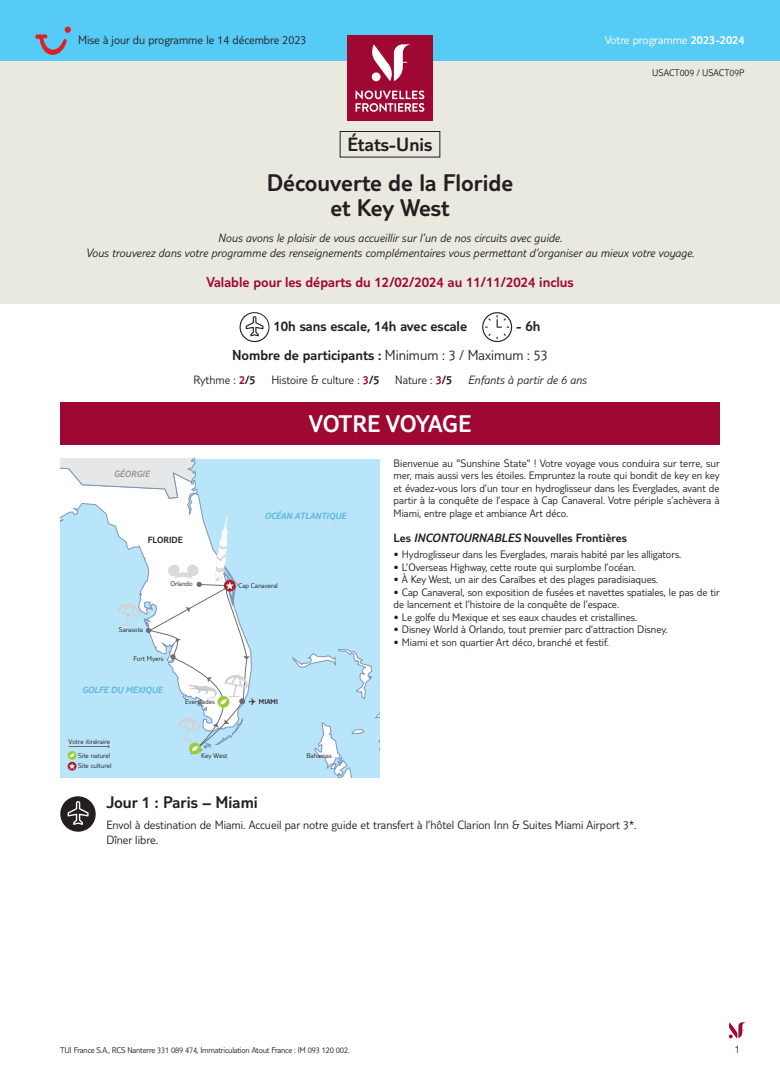
<style>
.page{position:relative;width:780px;height:1088px;background:#fff}
.page>*{position:absolute;margin:0;border:0;box-sizing:border-box;transform-origin:0 0}
.t1{font:300 25px/25px "TUI Type";color:#231f20;text-align:center}
.t2{font:300 25px "TUI Type";letter-spacing:-.015em;color:#fff}
.t3{font:300 20px "TUI Type";color:#231f20}
.t4{font:300 17.5px "TUI Type";color:#231f20}
.t5{font:300 15px/28.6px "TUI Type";color:#231f20}
.t6{font:300 15px "TUI Type";color:#9e0832}
.t7{font:italic 300 12.5px/15px "TUI Type";color:#231f20;text-align:center}
.t8{font:300 12.5px/15px "TUI Type";color:#231f20}
.t9{font:300 12.5px "TUI Type";color:#231f20}
.t10{font:300 12.5px "TUI Type";color:#fff}
.t11{font:300 11.25px/12.5px "TUI Type";color:#231f20;text-align:justify}
.t12{font:300 10px "TUI Type";color:#231f20}
.t13{font:italic 300 9.38px "TUI Type";color:#59b6d5}
.t14{font:300 9.38px "TUI Type";color:#231f20}
.t15{font:italic 300 9.38px "TUI Type";color:#929595}
.t16{font:300 8.75px "TUI Type";letter-spacing:-.02em;color:#231f20}
.t17{font:300 7.25px/14.2px "TUI Type";color:#231f20;text-align:right}
.t18{font:300 7.25px "TUI Type";color:#231f20}
.s1{font-style:inherit}
.s2{color:#9e0832}
.s3{font-style:italic}
</style>
<div class="page">
<svg style="left:728px;top:1022px;width:18px;height:16px"></svg>
<div style="left:0;top:0;width:780px;height:303px;background:#e9e9e0"></div>
<div style="left:0;top:0;width:780px;height:60px;background:#56cbf5"></div>
<div style="left:347px;top:35px;width:85px;height:85px;background:#9e0832"></div>
<svg style="left:355px;top:90px;width:69px;height:22px"></svg>
<svg style="left:371px;top:44px;width:40px;height:37px"></svg>
<svg style="left:239px;top:312px;width:31px;height:30px"></svg>
<svg style="left:482px;top:312px;width:30px;height:30px"></svg>
<div style="left:340px;top:131px;width:100px;height:26px;border:1px solid #231f20"></div>
<div style="left:60px;top:402px;width:659px;height:43px;background:#9e0832"></div>
<div style="left:60px;top:459px;width:319px;height:319px;background:#b9e5fa"></div>
<svg style="left:60px;top:500px;width:191px;height:180px"></svg>
<svg style="left:60px;top:519px;width:3px;height:8px"></svg>
<svg style="left:292px;top:649px;width:87px;height:129px"></svg>
<svg style="left:60px;top:459px;width:140px;height:41px;background:#e7eaee"></svg>
<hr style="left:68px;top:746px;width:40px;height:1px;background:#6c6d70">
<div style="left:68px;top:751px;width:8px;height:9px;background:#9ccb3b;border-radius:50%"></div>
<div style="left:68px;top:762px;width:8px;height:8px;background:#af1d31;border-radius:50%"></div>
<svg style="left:69px;top:753px;width:6px;height:16px"></svg>
<svg style="left:117px;top:603px;width:23px;height:23px"></svg>
<svg style="left:146px;top:515px;width:104px;height:239px"></svg>
<svg style="left:60px;top:796px;width:36px;height:36px"></svg>
<svg style="left:35px;top:27px;width:36px;height:28px"></svg>
<p class="t8" style="left:78px;top:32px;width:230px">Mise à jour du programme le 14 décembre 2023</p>
<h2 class="t3" style="left:347px;top:133px;width:86px">États-Unis</h2>
<h1 class="t1" style="left:267px;top:169px;width:248px">Découverte de la Floride et Key West</h1>
<p class="t10" style="left:604px;top:33px;width:141px">Votre programme <span class="s1">2023-2024</span></p>
<p class="t12" style="left:652px;top:67px;width:94px">USACT009 / USACT09P</p>
<p class="t7" style="left:86px;top:230px;width:610px">Nous avons le plaisir de vous accueillir sur l’un de nos circuits avec guide.<br>Vous trouverez dans votre programme des renseignements complémentaires vous permettant d’organiser au mieux votre voyage.</p>
<h3 class="t6" style="left:206px;top:273px;width:368px">Valable pour les départs du 12/02/2024 au 11/11/2024 inclus</h3>
<h3 class="t5" style="left:232px;top:312px;width:317px;text-indent:284px">- 6h<br>Nombre de participants : <span class="s1">Minimum : 3 / Maximum : 53</span></h3>
<p class="t8" style="left:193px;top:372px;width:64px">Rythme : <span class="s2">2</span><span class="s1">/5</span></p>
<p class="t8" style="left:271px;top:372px;width:182px">Histoire &amp; culture : <span class="s2">3</span><span class="s1">/5</span> Nature : <span class="s2">3</span><span class="s1">/5</span></p>
<p class="t7" style="left:468px;top:372px;width:120px">Enfants à partir de 6 ans</p>
<h3 class="t5" style="left:273px;top:312px;width:195px">10h sans escale, 14h avec escale</h3>
<p class="t15" style="left:114px;top:469px;width:37px">GÉORGIE</p>
<p class="t14" style="left:148px;top:534px;width:36px">FLORIDE</p>
<p class="t17" style="left:119px;top:623px;width:26px">Sarasota</p>
<p class="t17" style="left:170px;top:576px;width:24px">Orlando</p>
<p class="t17" style="left:133px;top:651px;width:32px">Fort Myers</p>
<p class="t13" style="left:82px;top:684px;width:82px">GOLFE DU MEXIQUE</p>
<p class="t17" style="left:185px;top:694px;width:31px">Everglades</p>
<h1 class="t2" style="left:309px;top:409px;width:164px">VOTRE VOYAGE</h1>
<p class="t13" style="left:264px;top:510px;width:83px">OCÉAN ATLANTIQUE</p>
<p class="t17" style="left:238px;top:578px;width:41px">Cap Canaveral</p>
<p class="t18" style="left:249px;top:697px;width:31px">✈ MIAMI</p>
<p class="t11" style="left:393px;top:456px;width:327px">Bienvenue au "Sunshine State" ! Votre voyage vous conduira sur terre, sur mer, mais aussi vers les étoiles. Empruntez la route qui bondit de key en key et évadez-vous lors d’un tour en hydroglisseur dans les Everglades, avant de partir à la conquête de l’espace à Cap Canaveral. Votre périple s’achèvera à Miami, entre plage et ambiance Art déco.</p>
<p class="t9" style="left:393px;top:531px;width:235px">Les <span class="s3">INCONTOURNABLES</span> Nouvelles Frontières</p>
<p class="t11" style="left:393px;top:548px;width:289px">• Hydroglisseur dans les Everglades, marais habité par les alligators.</p>
<p class="t11" style="left:393px;top:560px;width:244px">• L’Overseas Highway, cette route qui surplombe l’océan.</p>
<p class="t11" style="left:393px;top:573px;width:266px">• À Key West, un air des Caraïbes et des plages paradisiaques.</p>
<p class="t11" style="left:393px;top:585px;width:328px">• Cap Canaveral, son exposition de fusées et navettes spatiales, le pas de tir de lancement et l’histoire de la conquête de l’espace.</p>
<p class="t11" style="left:393px;top:610px;width:245px">• Le golfe du Mexique et ses eaux chaudes et cristallines.</p>
<p class="t11" style="left:393px;top:623px;width:275px">• Disney World à Orlando, tout premier parc d’attraction Disney.</p>
<p class="t11" style="left:393px;top:635px;width:217px">• Miami et son quartier Art déco, branché et festif.</p>
<p class="t17" style="left:68px;top:734px;width:43px">Votre itinéraire<br>Site naturel</p>
<p class="t17" style="left:78px;top:759px;width:35px">Site culturel</p>
<h3 class="t4" style="left:106px;top:792px;width:153px">Jour 1 : Paris – Miami</h3>
<p class="t8" style="left:106px;top:817px;width:531px">Envol à destination de Miami. Accueil par notre guide et transfert à l’hôtel Clarion Inn &amp; Suites Miami Airport 3*.<br>Dîner libre.</p>
<p class="t17" style="left:306px;top:749px;width:27px">Bahamas</p>
<p class="t17" style="left:201px;top:749px;width:28px">Key West</p>
<p class="t16" style="left:60px;top:1045px;width:291px">TUI France S.A., RCS Nanterre 331 089 474, Immatriculation Atout France : IM 093 120 002.</p>
<p class="t11" style="left:734px;top:1042px;width:7px">1</p>
</div>
